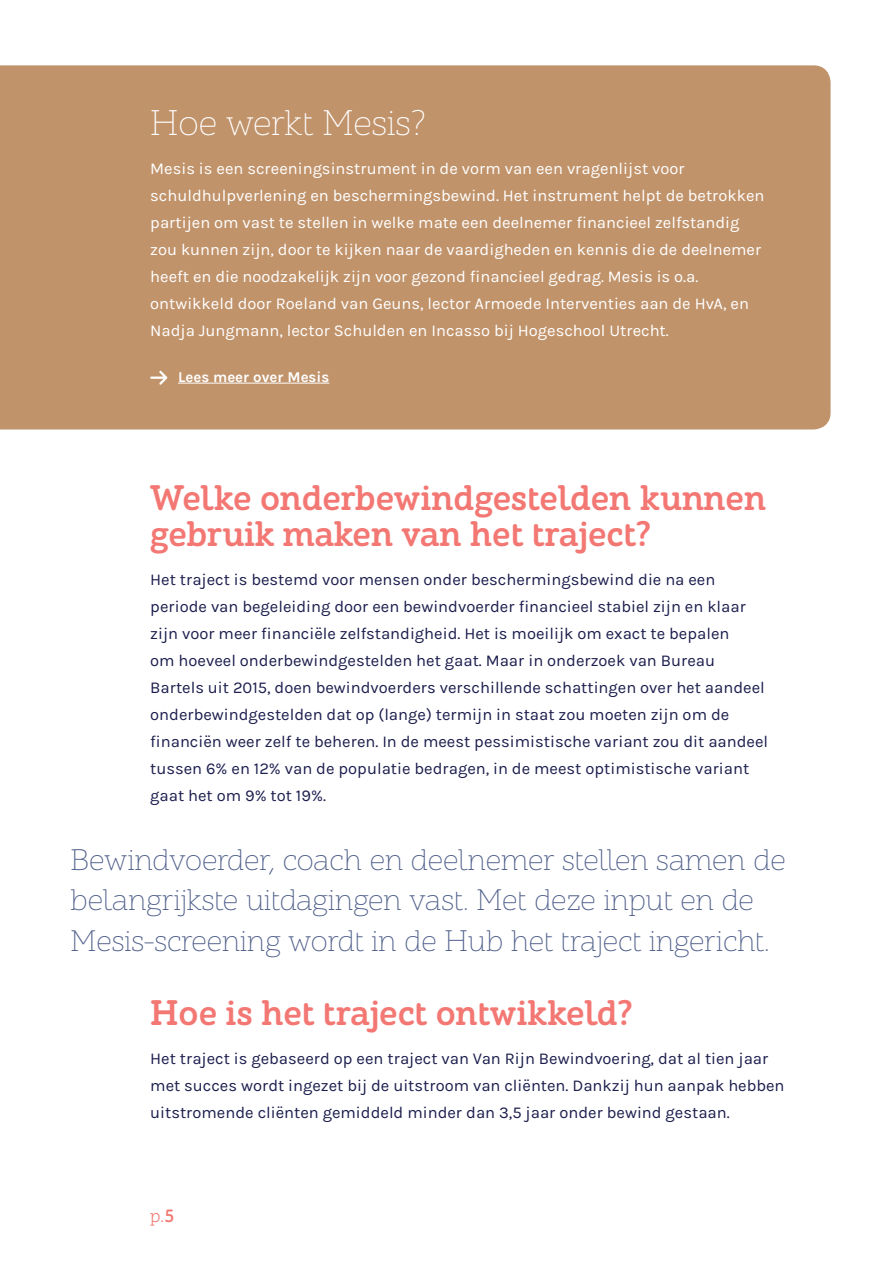
<style>
.page{position:relative;width:893px;height:1263px;background:#fff}
.page>*{position:absolute;margin:0;border:0;box-sizing:border-box;transform-origin:0 0}
.t1{font:700 36px/36px "ALS Schlangeslab";color:#f37773}
.t2{font:300 36px "ALS Schlangeslab";color:#fff}
.t3{font:300 30px/40.5px "ALS Schlangeslab";color:#4e5e8a}
.t4{font:18px "ALS Schlangeslab";color:#f37773}
.t5{font:16.5px/27px "Karla";color:#1c1e4d}
.t6{font:16.5px/27px "Karla";color:#fff}
.t7{font:700 15px "Karla";color:#fff}
.s1{font-weight:700}
</style>
<div class="page">
<div style="left:0;top:65px;width:831px;height:364px;background:#c1936b"></div>
<hr style="left:178px;top:383px;width:151px;height:1px;background:#fff">
<svg style="left:150px;top:371px;width:17px;height:14px"></svg>
<p class="t2" style="left:150px;top:102px;width:277px">Hoe werkt Mesis?</p>
<p class="t6" style="left:150px;top:155px;width:616px">Mesis is een screeningsinstrument in de vorm van een vragenlijst voor schuldhulpverlening en beschermingsbewind. Het instrument helpt de betrokken partijen om vast te stellen in welke mate een deelnemer financieel zelfstandig zou kunnen zijn, door te kijken naar de vaardigheden en kennis die de deelnemer heeft en die noodzakelijk zijn voor gezond financieel gedrag. Mesis is o.a. ontwikkeld door Roeland van Geuns, lector Armoede Interventies aan de HvA, en Nadja Jungmann, lector Schulden en Incasso bij Hogeschool Utrecht.</p>
<p class="t7" style="left:178px;top:368px;width:153px">Lees meer over Mesis</p>
<p class="t1" style="left:150px;top:480px;width:617px">Welke onderbewindgestelden kunnen gebruik maken van het traject?</p>
<p class="t5" style="left:150px;top:566px;width:619px">Het traject is bestemd voor mensen onder beschermingsbewind die na een periode van begeleiding door een bewindvoerder financieel stabiel zijn en klaar zijn voor meer financiële zelfstandigheid. Het is moeilijk om exact te bepalen<br>om hoeveel onderbewindgestelden het gaat. Maar in onderzoek van Bureau Bartels uit 2015, doen bewindvoerders verschillende schattingen over het aandeel onderbewindgestelden dat op (lange) termijn in staat zou moeten zijn om de financiën weer zelf te beheren. In de meest pessimistische variant zou dit aandeel tussen 6% en 12% van de populatie bedragen, in de meest optimistische variant gaat het om 9% tot 19%.</p>
<p class="t3" style="left:71px;top:840px;width:716px">Bewindvoerder, coach en deelnemer stellen samen de belangrijkste uitdagingen vast. Met deze input en de<br>Mesis-screening wordt in de Hub het traject ingericht.</p>
<p class="t1" style="left:150px;top:996px;width:484px">Hoe is het traject ontwikkeld?</p>
<p class="t5" style="left:150px;top:1045px;width:636px">Het traject is gebaseerd op een traject van Van Rijn Bewindvoering, dat al tien jaar met succes wordt ingezet bij de uitstroom van cliënten. Dankzij hun aanpak hebben uitstromende cliënten gemiddeld minder dan 3,5 jaar onder bewind gestaan.</p>
<p class="t4" style="left:150px;top:1206px;width:26px">p.<span class="s1">5</span></p>
</div>
